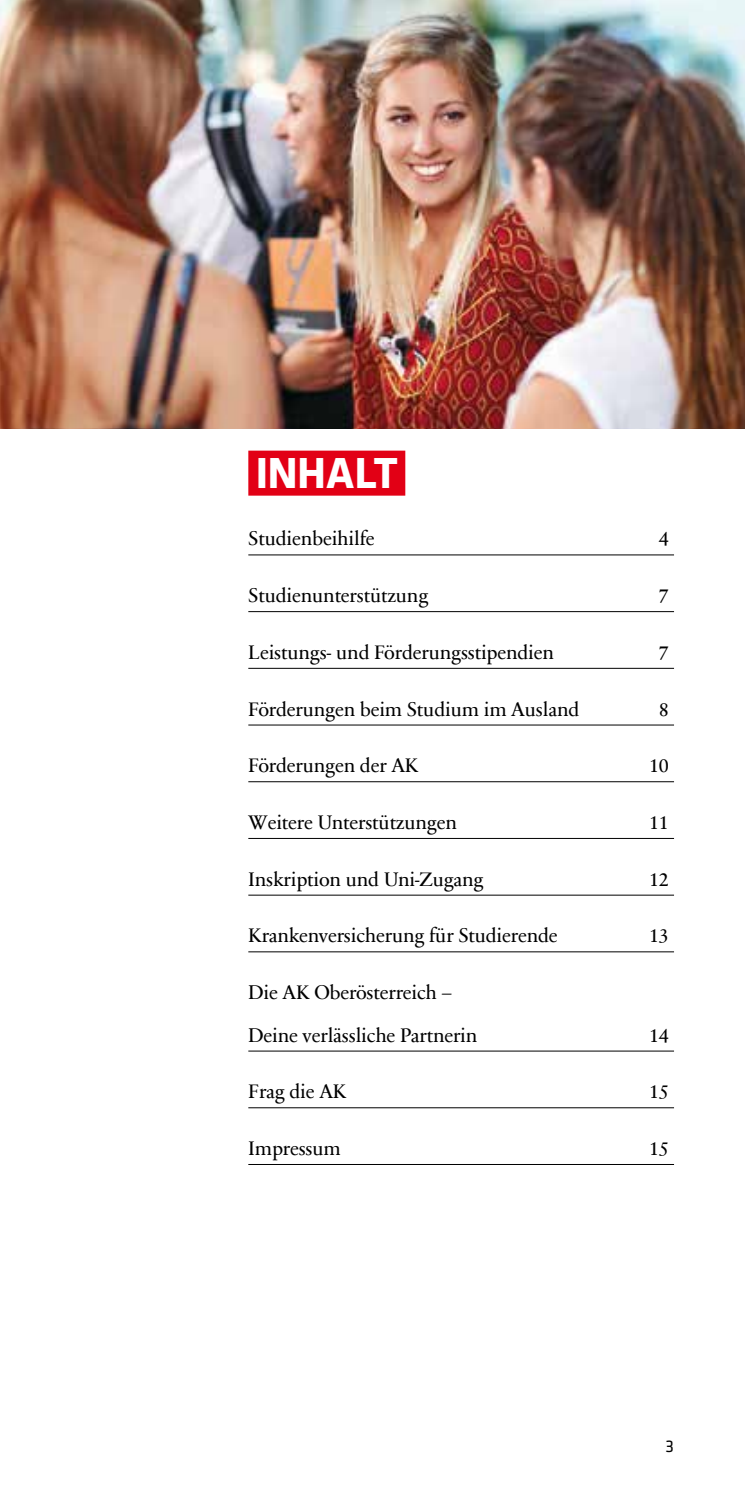
<style>
.page{position:relative;width:745px;height:1489px;background:#fff}
.page>*{position:absolute;margin:0;border:0;box-sizing:border-box;transform-origin:0 0}
.t1{font:700 45px "Klavika Basic";letter-spacing:-.02em;color:#fff}
.t2{font:20px/42.5px "Sabon Next Com";letter-spacing:-.01em;color:#000}
.t3{font:17.5px "Klavika Basic";color:#000}
</style>
<div class="page">
<img style="left:0;top:0;width:744px;height:429px">
<hr style="left:248px;top:554px;width:425px;height:1px;background:#000">
<hr style="left:248px;top:611px;width:425px;height:1px;background:#000">
<hr style="left:248px;top:668px;width:425px;height:1px;background:#000">
<hr style="left:248px;top:724px;width:425px;height:1px;background:#000">
<hr style="left:248px;top:781px;width:425px;height:1px;background:#000">
<hr style="left:248px;top:838px;width:425px;height:1px;background:#000">
<hr style="left:248px;top:894px;width:425px;height:1px;background:#000">
<hr style="left:248px;top:951px;width:425px;height:1px;background:#000">
<hr style="left:248px;top:1050px;width:425px;height:1px;background:#000">
<hr style="left:248px;top:1107px;width:425px;height:1px;background:#000">
<hr style="left:248px;top:1163px;width:425px;height:1px;background:#000">
<div style="left:248px;top:450px;width:157px;height:45px;background:#e20015"></div>
<h1 class="t1" style="left:255px;top:441px;width:144px">INHALT</h1>
<p class="t2" style="left:248px;top:516px;width:128px">Studienbeihilfe</p>
<p class="t2" style="left:658px;top:516px;width:11px">4</p>
<p class="t2" style="left:248px;top:573px;width:181px">Studienunterstützung</p>
<p class="t2" style="left:658px;top:573px;width:11px">7</p>
<p class="t2" style="left:248px;top:630px;width:307px">Leistungs- und Förderungsstipendien</p>
<p class="t2" style="left:658px;top:630px;width:11px">7</p>
<p class="t2" style="left:248px;top:686px;width:332px">Förderungen beim Studium im Ausland</p>
<p class="t2" style="left:658px;top:686px;width:11px">8</p>
<p class="t2" style="left:248px;top:743px;width:172px">Förderungen der AK</p>
<p class="t2" style="left:648px;top:743px;width:21px">10</p>
<p class="t2" style="left:248px;top:800px;width:210px">Weitere Unterstützungen</p>
<p class="t2" style="left:648px;top:800px;width:21px">11</p>
<p class="t2" style="left:248px;top:856px;width:236px">Inskription und Uni-Zugang</p>
<p class="t2" style="left:648px;top:856px;width:21px">12</p>
<p class="t2" style="left:248px;top:913px;width:311px">Krankenversicherung für Studierende</p>
<p class="t2" style="left:648px;top:913px;width:21px">13</p>
<p class="t2" style="left:248px;top:970px;width:230px">Die AK Oberösterreich –<br>Deine verlässliche Partnerin</p>
<p class="t2" style="left:648px;top:1012px;width:21px">14</p>
<p class="t2" style="left:248px;top:1069px;width:100px">Frag die AK</p>
<p class="t2" style="left:648px;top:1069px;width:21px">15</p>
<p class="t2" style="left:248px;top:1126px;width:94px">Impressum</p>
<p class="t2" style="left:648px;top:1126px;width:21px">15</p>
<p class="t3" style="left:665px;top:1434px;width:10px">3</p>
</div>
